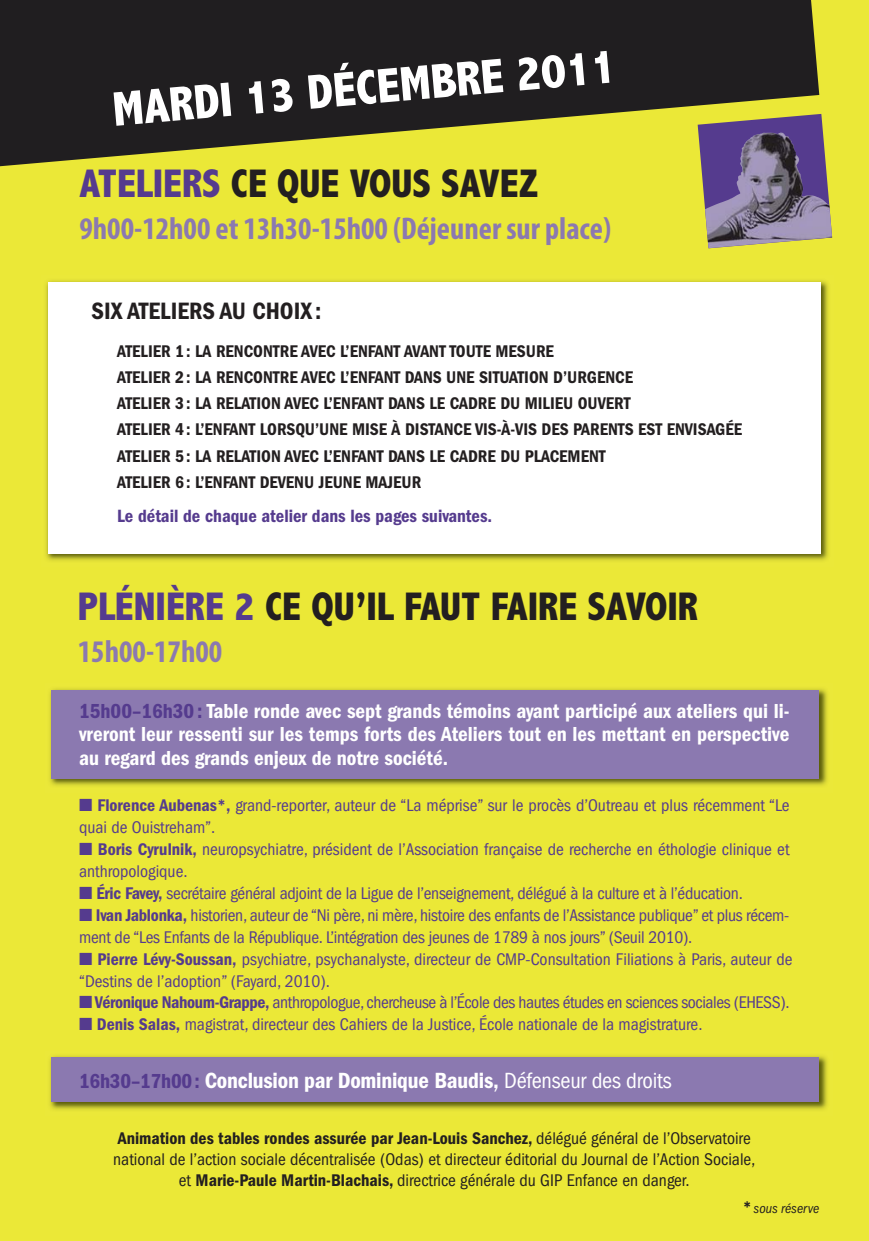
<style>
.page{position:relative;width:869px;height:1241px;background:#fff}
.page>*{position:absolute;margin:0;border:0;box-sizing:border-box;transform-origin:0 0}
.t1{font:800 condensed 49px "Abadi";color:#fff}
.t2{font:800 condensed 40.25px "Abadi";color:#231f20}
.t3{font:700 condensed 31.5px "Myriad Pro";color:#8b79b0}
.t4{font:600 condensed 24.5px "Franklin Gothic";color:#231f20}
.t5{font:600 condensed 22.75px "Franklin Gothic";letter-spacing:-.01em;color:#fff}
.t6{font:600 condensed 21px/23.6px "Franklin Gothic";color:#fff;text-align:justify}
.t7{font:600 condensed 18.38px "Franklin Gothic";color:#553b8e}
.t8{font:condensed 17.5px/21.9px "Franklin Gothic";color:#553b8e}
.t9{font:600 condensed 17.5px/26.2px "Franklin Gothic";color:#231f20}
.t10{font:condensed 17.5px/21px "Franklin Gothic";color:#231f20;text-align:center}
.t11{font:condensed 17.5px "Franklin Gothic";letter-spacing:-.02em;color:#553b8e}
.t12{font:italic condensed 14px "Franklin Gothic";color:#231f20}
.s1{color:#553b8e}
.s2{font-weight:600}
.s3{font-size:21px;color:#553b8e}
.s4{font-weight:400}
.s5{font-weight:600;font-style:normal;font-size:17.5px}
</style>
<div class="page">
<div style="left:0;top:0;width:868px;height:1240px;background:#ebe837"></div>
<svg style="left:0;top:0;width:818px;height:167px;fill:#201e20"></svg>
<img style="left:46px;top:280px;width:783px;height:281px">
<div style="left:48px;top:282px;width:772px;height:271px;background:#fff"></div>
<svg style="left:697px;top:114px;width:134px;height:134px;background:#81737e"></svg>
<img style="left:704px;top:165px;width:38px;height:44px">
<img style="left:50px;top:688px;width:778px;height:98px">
<div style="left:52px;top:690px;width:767px;height:88px;background:#8b79b0"></div>
<img style="left:50px;top:1056px;width:778px;height:54px">
<div style="left:52px;top:1057px;width:767px;height:45px;background:#8b79b0"></div>
<h1 class="t1" style="left:111px;top:93px;width:506px;rotate:-5deg">MARDI 13 DÉCEMBRE 2011</h1>
<h2 class="t2" style="left:79px;top:169px;width:460px"><span class="s1">ATELIERS</span> CE QUE VOUS SAVEZ</h2>
<h3 class="t3" style="left:79px;top:217px;width:533px">9h00-12h00 et 13h30-15h00 (Déjeuner sur place)</h3>
<h3 class="t4" style="left:91px;top:303px;width:231px">SIX ATELIERS AU CHOIX:</h3>
<p class="t9" style="left:117px;top:339px;width:626px">ATELIER 1: LA RENCONTRE AVEC L’ENFANT AVANT TOUTE MESURE<br>ATELIER 2: LA RENCONTRE AVEC L’ENFANT DANS UNE SITUATION D’URGENCE<br>ATELIER 3: LA RELATION AVEC L’ENFANT DANS LE CADRE DU MILIEU OUVERT<br>ATELIER 4: L’ENFANT LORSQU’UNE MISE À DISTANCE VIS-À-VIS DES PARENTS EST ENVISAGÉE ATELIER 5: LA RELATION AVEC L’ENFANT DANS LE CADRE DU PLACEMENT<br>ATELIER 6: L’ENFANT DEVENU JEUNE MAJEUR</p>
<p class="t7" style="left:117px;top:509px;width:376px">Le détail de chaque atelier dans les pages suivantes.</p>
<h2 class="t2" style="left:78px;top:592px;width:621px"><span class="s1">PLÉNIÈRE 2</span> CE QU’IL FAUT FAIRE SAVOIR</h2>
<h3 class="t3" style="left:78px;top:640px;width:146px">15h00-17h00</h3>
<p class="t6" style="left:79px;top:700px;width:711px"><span class="s1">15h00–16h30:</span> Table ronde avec sept grands témoins ayant participé aux ateliers qui li&shy;vreront leur ressenti sur les temps forts des Ateliers tout en les mettant en perspective au regard des grands enjeux de notre société.</p>
<p class="t8" style="left:79px;top:796px;width:711px">■ <span class="s2">Florence Aubenas*,</span> grand-reporter, auteur de “La méprise” sur le procès d’Outreau et plus récemment “Le quai de Ouistreham”.</p>
<p class="t8" style="left:79px;top:839px;width:711px">■ <span class="s2">Boris Cyrulnik,</span> neuropsychiatre, président de l’Association française de recherche en éthologie clinique et anthropologique.</p>
<p class="t8" style="left:79px;top:883px;width:665px">■ <span class="s2">Éric Favey,</span> secrétaire général adjoint de la Ligue de l’enseignement, délégué à la culture et à l’éducation.</p>
<p class="t8" style="left:79px;top:905px;width:711px">■ <span class="s2">Ivan Jablonka,</span> historien, auteur de “Ni père, ni mère, histoire des enfants de l’Assistance publique” et plus récem&shy;ment de “Les Enfants de la République. L’intégration des jeunes de 1789 à nos jours” (Seuil 2010).</p>
<p class="t8" style="left:79px;top:949px;width:714px">■ <span class="s2">Pierre Lévy-Soussan,</span> psychiatre, psychanalyste, directeur de CMP-Consultation Filiations à Paris, auteur de “Destins de l’adoption” (Fayard, 2010).</p>
<p class="t11" style="left:79px;top:996px;width:711px">■<span class="s2">Véronique Nahoum-Grappe,</span> anthropologue, chercheuse à l’École des hautes études en sciences sociales (EHESS).</p>
<p class="t8" style="left:79px;top:1014px;width:624px">■ <span class="s2">Denis Salas,</span> magistrat, directeur des Cahiers de la Justice, École nationale de la magistrature.</p>
<h3 class="t5" style="left:79px;top:1072px;width:593px"><span class="s3">16h30–17h00:</span> Conclusion par Dominique Baudis, <span class="s4">Défenseur des droits</span></h3>
<p class="t10" style="left:113px;top:1129px;width:643px"><span class="s2">Animation des tables rondes assurée par Jean-Louis Sanchez,</span> délégué général de l’Observatoire national de l’action sociale décentralisée (Odas) et directeur éditorial du Journal de l’Action Sociale, et <span class="s2">Marie-Paule Martin-Blachais,</span> directrice générale du GIP Enfance en danger.</p>
<p class="t12" style="left:742px;top:1203px;width:78px"><span class="s5">*</span>sous réserve</p>
</div>
